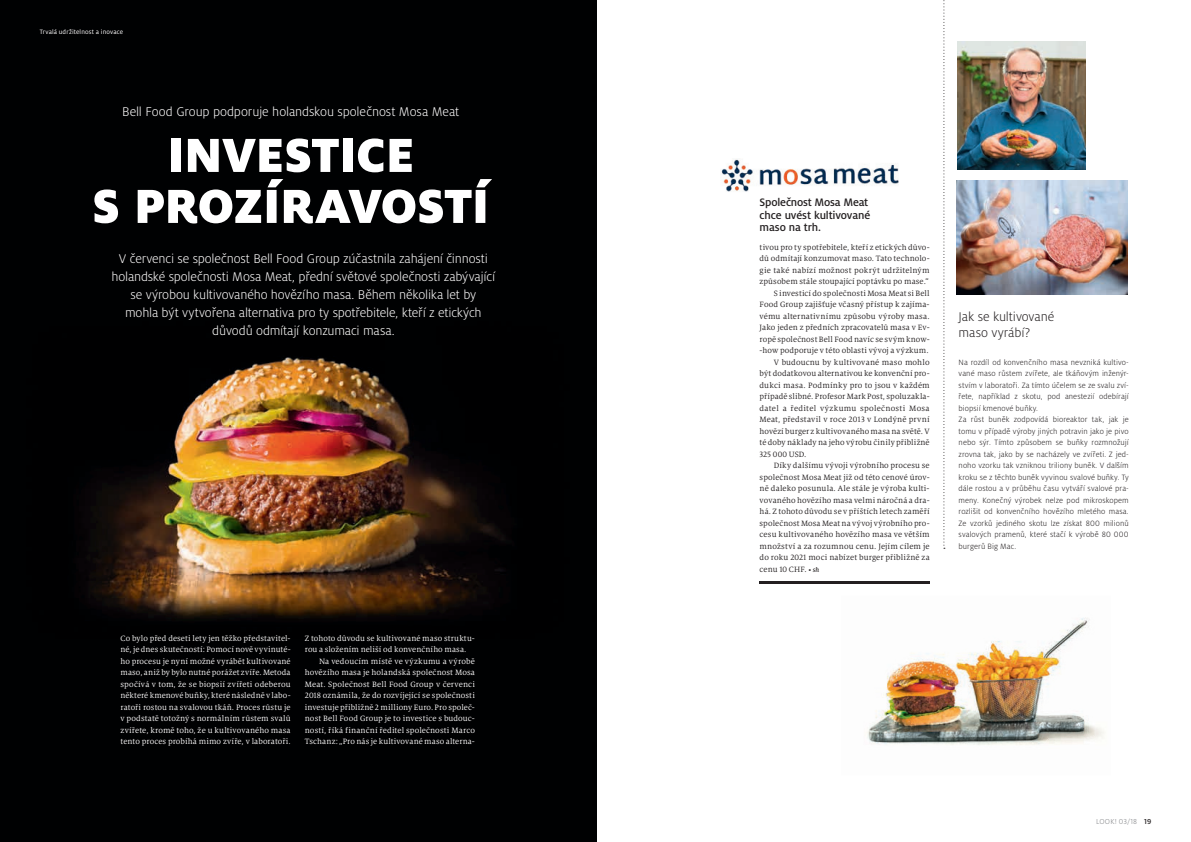
<style>
.page{position:relative;width:1191px;height:842px;background:#fff}
.page>*{position:absolute;margin:0;border:0;box-sizing:border-box;transform-origin:0 0}
.t1{font:900 53px/51px "Milo Pro";letter-spacing:-.005em;color:#fff;text-align:center}
.t2{font:300 14px/18px "Milo Pro";letter-spacing:-.01em;color:#fff;text-align:center}
.t3{font:300 14px/16px "Milo Pro";letter-spacing:-.005em;color:#231f20}
.t4{font:500 12px/12.5px "Milo Pro";letter-spacing:-.015em;color:#231f20}
.t5{font:8.5px "Milo Serif Pro";letter-spacing:.015em;color:#231f20}
.t6{font:8.5px/11.5px "Milo Serif Pro";letter-spacing:.01em;color:#fff;text-align:justify}
.t7{font:300 8.5px/11.5px "Milo Pro";letter-spacing:.01em;color:#231f20}
.t8{font:300 8px "Milo Pro";letter-spacing:.01em;color:#808285}
.t9{font:7px "Milo Pro";letter-spacing:.02em;color:#fff}
.s1{font-weight:500;font-style:italic;font-size:7px}
.s2{font-weight:500;color:#231f20}
</style>
<div class="page">
<img style="left:0;top:0;width:596px;height:842px">
<img style="left:957px;top:181px;width:170px;height:113px">
<img style="left:957px;top:41px;width:128px;height:129px">
<img style="left:867px;top:617px;width:231px;height:128px">
<img style="left:721px;top:159px;width:178px;height:33px">
<hr style="left:759px;top:581px;width:170px;height:2px;background:#231f20">
<svg style="left:943px;top:0;width:2px;height:549px"></svg>
<p class="t9" style="left:40px;top:28px;width:85px">Trvalá udržitelnost a inovace</p>
<h2 class="t2" style="left:122px;top:103px;width:338px">Bell Food Group podporuje holandskou společnost Mosa Meat</h2>
<h1 class="t1" style="left:92px;top:129px;width:398px">INVESTICE<br>S PROZÍRAVOSTÍ</h1>
<p class="t2" style="left:112px;top:249px;width:385px">V červenci se společnost Bell Food Group zúčastnila zahájení činnosti holandské společnosti Mosa Meat, přední světové společnosti zabývající se výrobou kultivovaného hovězího masa. Během několika let by<br>mohla být vytvořena alternativa pro ty spotřebitele, kteří z etických důvodů odmítají konzumaci masa.</p>
<p class="t6" style="left:120px;top:632px;width:172px">Co bylo před deseti lety jen těžko představitel&shy;né, je dnes skutečností: Pomocí nově vyvinuté&shy;ho procesu je nyní možné vyrábět kultivované maso, aniž by bylo nutné porážet zvíře. Metoda spočívá v tom, že se biopsií zvířeti odeberou některé kmenové buňky, které následně v labo&shy;ratoři rostou na svalovou tkáň. Proces růstu je v podstatě totožný s normálním růstem svalů zvířete, kromě toho, že u kultivovaného masa tento proces probíhá mimo zvíře, v laboratoři.</p>
<p class="t6" style="left:305px;top:632px;width:172px">Z tohoto důvodu se kultivované maso struktu&shy;rou a složením neliší od konvenčního masa.</p>
<p class="t6" style="left:305px;top:655px;width:172px;text-indent:14px">Na vedoucím místě ve výzkumu a výrobě hovězího masa je holandská společnost Mosa Meat. Společnost Bell Food Group v červenci 2018 oznámila, že do rozvíjející se společnosti investuje přibližně 2 milliony Euro. Pro společ&shy;nost Bell Food Group je to investice s budouc&shy;ností, říká finanční ředitel společnosti Marco Tschanz: „Pro nás je kultivované maso alterna-</p>
<h3 class="t4" style="left:759px;top:196px;width:112px">Společnost Mosa Meat chce uvést kultivované maso na trh.</h3>
<p class="t5" style="left:759px;top:242px;width:171px">tivou pro ty spotřebitele, kteří z etických důvo-</p>
<p class="t5" style="left:759px;top:254px;width:171px">dů odmítají konzumovat maso. Tato technolo-</p>
<p class="t5" style="left:759px;top:265px;width:171px">gie také nabízí možnost pokrýt udržitelným</p>
<p class="t5" style="left:759px;top:277px;width:171px">způsobem stále stoupající poptávku po mase.“</p>
<p class="t5" style="left:774px;top:288px;width:157px">S investicí do společnosti Mosa Meat si Bell</p>
<p class="t5" style="left:759px;top:300px;width:172px">Food Group zajišťuje včasný přístup k zajíma-</p>
<p class="t5" style="left:759px;top:311px;width:171px">vému alternativnímu způsobu výroby masa.</p>
<p class="t5" style="left:759px;top:323px;width:172px">Jako jeden z předních zpracovatelů masa v Ev-</p>
<p class="t5" style="left:759px;top:334px;width:171px">ropě společnost Bell Food navíc se svým know-</p>
<p class="t5" style="left:759px;top:346px;width:170px">-how podporuje v této oblasti vývoj a výzkum.</p>
<p class="t5" style="left:774px;top:357px;width:157px">V budoucnu by kultivované maso mohlo</p>
<p class="t5" style="left:759px;top:369px;width:171px">být dodatkovou alternativou ke konvenční pro-</p>
<p class="t5" style="left:759px;top:380px;width:172px">dukci masa. Podmínky pro to jsou v každém</p>
<p class="t5" style="left:759px;top:392px;width:171px">případě slibné. Profesor Mark Post, spoluzakla-</p>
<p class="t5" style="left:759px;top:403px;width:171px">datel a ředitel výzkumu společnosti Mosa</p>
<p class="t5" style="left:759px;top:415px;width:172px">Meat, představil v roce 2013 v Londýně první</p>
<p class="t5" style="left:759px;top:426px;width:171px">hovězí burger z kultivovaného masa na světě. V</p>
<p class="t5" style="left:759px;top:438px;width:171px">té doby náklady na jeho výrobu činily přibližně</p>
<p class="t5" style="left:759px;top:449px;width:48px">325 000 USD.</p>
<p class="t5" style="left:774px;top:461px;width:157px">Díky dalšímu vývoji výrobního procesu se</p>
<p class="t5" style="left:759px;top:472px;width:171px">společnost Mosa Meat již od této cenové úrov-</p>
<p class="t5" style="left:759px;top:484px;width:171px">ně daleko posunula. Ale stále je výroba kulti-</p>
<p class="t5" style="left:759px;top:495px;width:172px">vovaného hovězího masa velmi náročná a dra-</p>
<p class="t5" style="left:759px;top:507px;width:172px">há. Z tohoto důvodu se v příštích letech zaměří</p>
<p class="t5" style="left:759px;top:518px;width:171px">společnost Mosa Meat na vývoj výrobního pro-</p>
<p class="t5" style="left:759px;top:530px;width:171px">cesu kultivovaného hovězího masa ve větším</p>
<p class="t5" style="left:759px;top:541px;width:171px">množství a za rozumnou cenu. Jejím cílem je</p>
<p class="t5" style="left:759px;top:553px;width:172px">do roku 2021 moci nabízet burger přibližně za</p>
<p class="t5" style="left:759px;top:564px;width:61px">cenu 10 CHF. <span class="s1">• sh</span></p>
<h2 class="t3" style="left:958px;top:309px;width:97px">Jak se kultivované maso vyrábí?</h2>
<p class="t7" style="left:958px;top:356px;width:172px">Na rozdíl od konvenčního masa nevzniká kultivo&shy;vané maso růstem zvířete, ale tkáňovým inženýr&shy;stvím v laboratoři. Za tímto účelem se ze svalu zví&shy;řete, například z skotu, pod anestezií odebírají biopsií kmenové buňky.<br>Za růst buněk zodpovídá bioreaktor tak, jak je tomu v případě výroby jiných potravin jako je pivo nebo sýr. Tímto způsobem se buňky rozmnožují zrovna tak, jako by se nacházely ve zvířeti. Z jed&shy;noho vzorku tak vzniknou triliony buněk. V dalším kroku se z těchto buněk vyvinou svalové buňky. Ty dále rostou a v průběhu času vytváří svalové pra&shy;meny. Konečný výrobek nelze pod mikroskopem rozlišit od konvenčního hovězího mletého masa.<br>Ze vzorků jediného skotu lze získat 800 milionů svalových pramenů, které stačí k výrobě 80 000 burgerů Big Mac.</p>
<p class="t8" style="left:1096px;top:817px;width:57px">LOOK! 03/18 <span class="s2">19</span></p>
</div>
